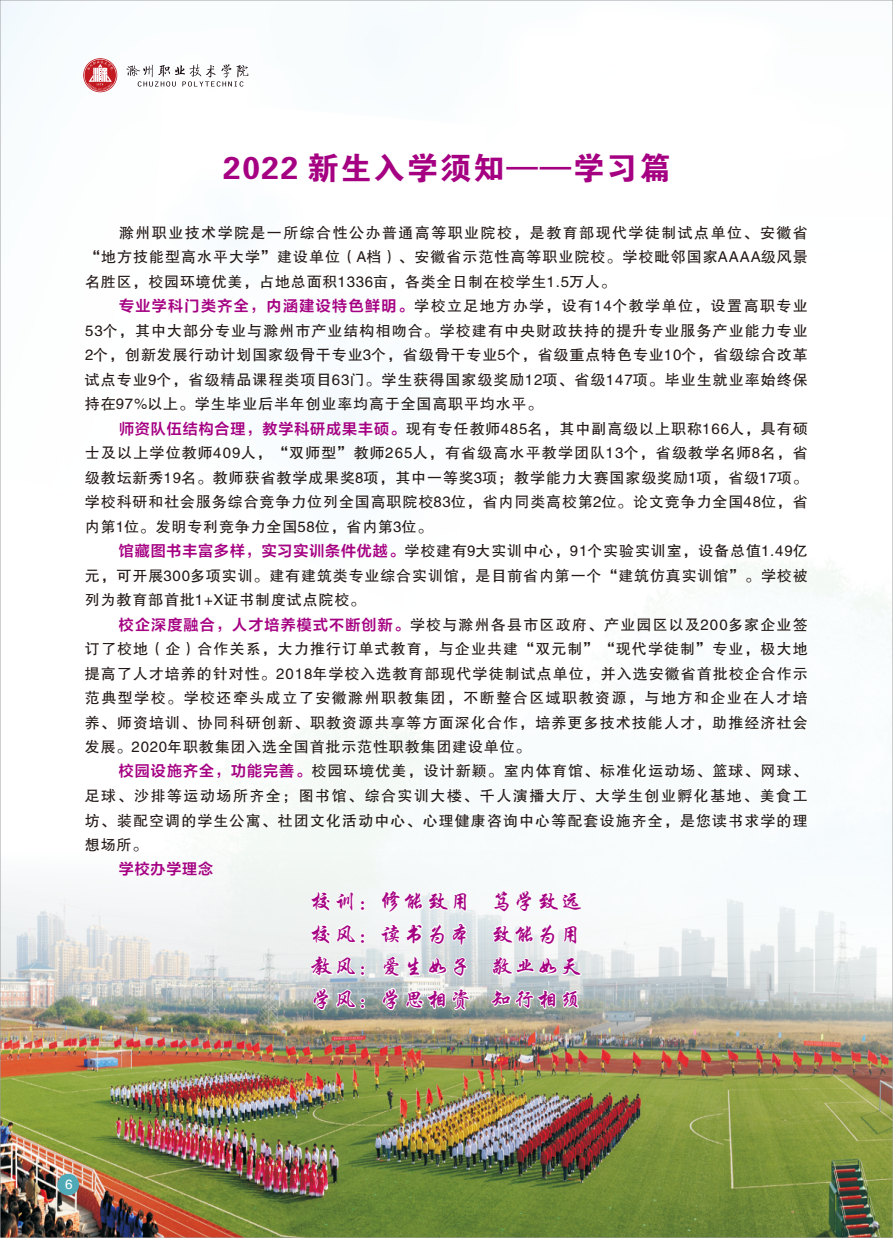
<style>
.page{position:relative;width:893px;height:1238px;background:#fff}
.page>*{position:absolute;margin:0;border:0;box-sizing:border-box;transform-origin:0 0}
.t1{font:31.5px "FZDHTJW GB1 0";letter-spacing:.055em;color:#a50082}
.t2{font:21.75px/32.7px "FZXKJW GB1 0";letter-spacing:.06em;color:#a50082;text-align:justify}
.t3{font:15px/24.5px "FZHTJW GB1 0";letter-spacing:.055em;color:#231916;text-align:justify}
.t4{font:15px "FZLTZCHK GBK1 0";letter-spacing:.055em;color:#a50082}
.t5{font:13.5px "FZHTJW GB1 0";color:#fff}
.s1{font-family:"FZLTZCHK GBK1 0";color:#a50082}
</style>
<div class="page">
<img style="left:2px;top:839px;width:889px;height:396px">
<svg style="left:83px;top:58px;width:34px;height:34px"></svg>
<svg style="left:127px;top:64px;width:121px;height:22px"></svg>
<div style="left:57px;top:1173px;width:22px;height:22px;background:#50a9b6;border-radius:50%"></div>
<h1 class="t1" style="left:223px;top:151px;width:449px">2022 新生入学须知——学习篇</h1>
<p class="t3" style="left:85px;top:221px;width:724px;text-indent:34px">滁州职业技术学院是一所综合性公办普通高等职业院校，是教育部现代学徒制试点单位、安徽省“地方技能型高水平大学”建设单位（A档）、安徽省示范性高等职业院校。学校毗邻国家AAAA级风景名胜区，校园环境优美，占地总面积1336亩，各类全日制在校学生1.5万人。</p>
<p class="t3" style="left:85px;top:294px;width:724px;text-indent:34px"><span class="s1">专业学科门类齐全，内涵建设特色鲜明。</span>学校立足地方办学，设有14个教学单位，设置高职专业53个，其中大部分专业与滁州市产业结构相吻合。学校建有中央财政扶持的提升专业服务产业能力专业2个，创新发展行动计划国家级骨干专业3个，省级骨干专业5个，省级重点特色专业10个，省级综合改革试点专业9个，省级精品课程类项目63门。学生获得国家级奖励12项、省级147项。毕业生就业率始终保持在97%以上。学生毕业后半年创业率均高于全国高职平均水平。</p>
<p class="t3" style="left:85px;top:416px;width:724px;text-indent:34px"><span class="s1">师资队伍结构合理，教学科研成果丰硕。</span>现有专任教师485名，其中副高级以上职称166人，具有硕士及以上学位教师409人，“双师型”教师265人，有省级高水平教学团队13个，省级教学名师8名，省级教坛新秀19名。教师获省教学成果奖8项，其中一等奖3项；教学能力大赛国家级奖励1项，省级17项。学校科研和社会服务综合竞争力位列全国高职院校83位，省内同类高校第2位。论文竞争力全国48位，省内第1位。发明专利竞争力全国58位，省内第3位。</p>
<p class="t3" style="left:85px;top:539px;width:724px;text-indent:34px"><span class="s1">馆藏图书丰富多样，实习实训条件优越。</span>学校建有9大实训中心，91个实验实训室，设备总值1.49亿元，可开展300多项实训。建有建筑类专业综合实训馆，是目前省内第一个“建筑仿真实训馆”。学校被列为教育部首批1+X证书制度试点院校。</p>
<p class="t3" style="left:85px;top:612px;width:724px;text-indent:34px"><span class="s1">校企深度融合，人才培养模式不断创新。</span>学校与滁州各县市区政府、产业园区以及200多家企业签订了校地（企）合作关系，大力推行订单式教育，与企业共建“双元制”“现代学徒制”专业，极大地提高了人才培养的针对性。2018年学校入选教育部现代学徒制试点单位，并入选安徽省首批校企合作示范典型学校。学校还牵头成立了安徽滁州职教集团，不断整合区域职教资源，与地方和企业在人才培养、师资培训、协同科研创新、职教资源共享等方面深化合作，培养更多技术技能人才，助推经济社会发展。2020年职教集团入选全国首批示范性职教集团建设单位。</p>
<p class="t3" style="left:85px;top:759px;width:724px;text-indent:34px"><span class="s1">校园设施齐全，功能完善。</span>校园环境优美，设计新颖。室内体育馆、标准化运动场、篮球、网球、足球、沙排等运动场所齐全；图书馆、综合实训大楼、千人演播大厅、大学生创业孵化基地、美食工坊、装配空调的学生公寓、社团文化活动中心、心理健康咨询中心等配套设施齐全，是您读书求学的理想场所。</p>
<p class="t4" style="left:119px;top:861px;width:96px">学校办学理念</p>
<h2 class="t2" style="left:311px;top:886px;width:272px">校训：修能致用 笃学致远校风：读书为本 致能为用教风：爱生如子 敬业如天学风：学思相资 知行相须</h2>
<p class="t5" style="left:65px;top:1177px;width:9px">6</p>
</div>
